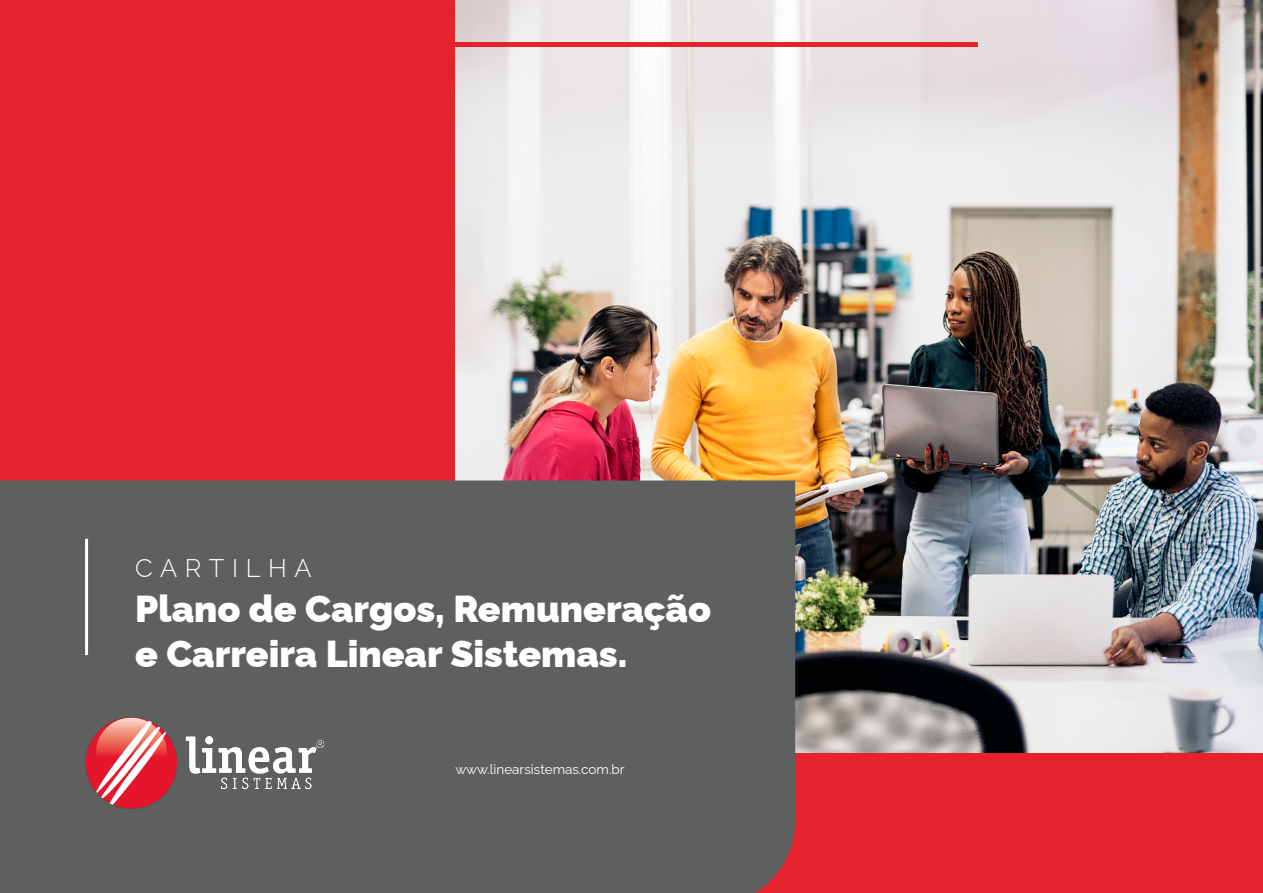
<style>
.page{position:relative;width:1263px;height:893px;background:#e4232c}
.page>*{position:absolute;margin:0;border:0;box-sizing:border-box;transform-origin:0 0}
.t1{font:900 37.5px/45px "Raleway";color:#fff}
.t2{font:300 25.5px "Raleway";letter-spacing:.3em;color:#fff}
.t3{font:13.5px "Raleway";color:#fff}
</style>
<div class="page">
<img style="left:455px;top:0;width:808px;height:753px">
<div style="left:0;top:480px;width:795px;height:413px;background:#5e5f5f"></div>
<img style="left:71px;top:662px;width:268px;height:201px">
<hr style="left:85px;top:539px;width:3px;height:116px;background:#fff">
<div style="left:85px;top:42px;width:892px;height:5px;background:#e4232c"></div>
<p class="t2" style="left:135px;top:547px;width:178px">CARTILHA</p>
<p class="t1" style="left:135px;top:582px;width:577px">Plano de Cargos, Remuneração e Carreira Linear Sistemas.</p>
<p class="t3" style="left:455px;top:758px;width:171px">www.linearsistemas.com.br</p>
</div>
